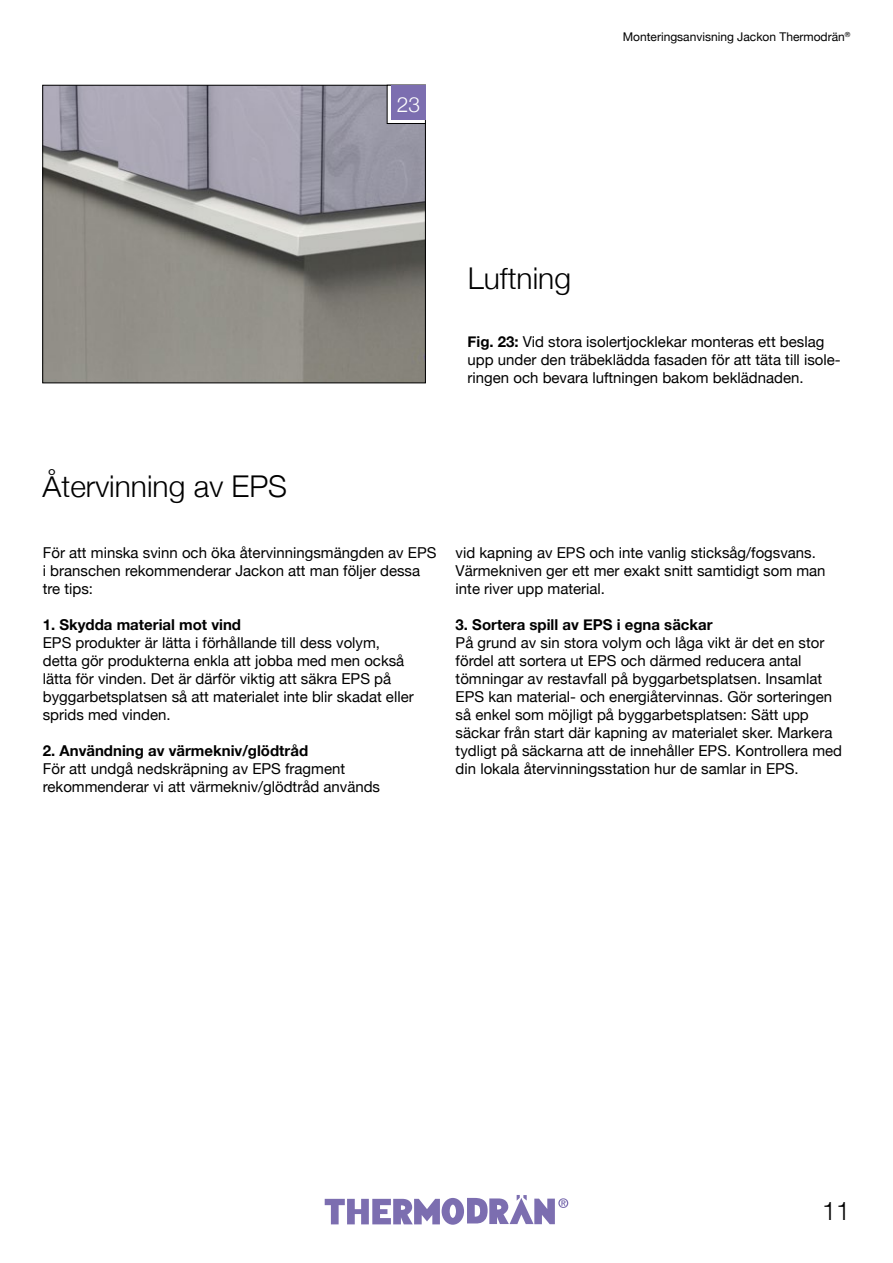
<style>
.page{position:relative;width:893px;height:1263px;background:#fff}
.page>*{position:absolute;margin:0;border:0;box-sizing:border-box;transform-origin:0 0}
.t1{font:300 30px "Helvetica Neue";color:#000}
.t2{font:300 25.5px "Helvetica Neue";color:#000}
.t3{font:300 21px "Helvetica Neue";color:#fff}
.t4{font:15px/18px "Helvetica Neue";color:#000}
.t5{font:700 15px "Helvetica Neue";color:#000}
.t6{font:12px "Helvetica Neue";color:#000}
.s1{font-weight:700}
</style>
<div class="page">
<img style="left:45px;top:87px;width:379px;height:294px">
<div style="left:43px;top:85px;width:383px;height:298px;border:1px solid #000"></div>
<svg style="left:389px;top:87px;width:35px;height:35px"></svg>
<div style="left:387px;top:85px;width:39px;height:39px;border:1px solid #000"></div>
<div style="left:391px;top:85px;width:34px;height:34px;background:#7c6eb0"></div>
<svg style="left:558px;top:1198px;width:10px;height:10px"></svg>
<svg style="left:560px;top:1199px;width:7px;height:8px"></svg>
<svg style="left:561px;top:1200px;width:5px;height:6px"></svg>
<svg style="left:325px;top:1195px;width:230px;height:30px"></svg>
<h3 class="t3" style="left:397px;top:88px;width:25px">23</h3>
<p class="t6" style="left:623px;top:28px;width:229px">Monteringsanvisning Jackon Thermodrän<sup>®</sup></p>
<h1 class="t1" style="left:468px;top:254px;width:105px">Luftning</h1>
<p class="t4" style="left:468px;top:333px;width:375px"><span class="s1">Fig. 23:</span> Vid stora isolertjocklekar monteras ett beslag upp under den träbeklädda fasaden för att täta till isole&shy;ringen och bevara luftningen bakom beklädnaden.</p>
<h1 class="t1" style="left:43px;top:462px;width:246px">Återvinning av EPS</h1>
<p class="t4" style="left:43px;top:545px;width:395px">För att minska svinn och öka återvinningsmängden av EPS i branschen rekommenderar Jackon att man följer dessa tre tips:</p>
<p class="t5" style="left:43px;top:613px;width:200px">1. Skydda material mot vind</p>
<p class="t4" style="left:43px;top:635px;width:372px">EPS produkter är lätta i förhållande till dess volym, detta gör produkterna enkla att jobba med men också lätta för vinden. Det är därför viktig att säkra EPS på byggarbetsplatsen så att materialet inte blir skadat eller sprids med vinden.</p>
<p class="t5" style="left:43px;top:739px;width:267px">2. Användning av värmekniv/glödtråd</p>
<p class="t4" style="left:43px;top:761px;width:339px">För att undgå nedskräpning av EPS fragment rekommenderar vi att värmekniv/glödtråd används</p>
<p class="t4" style="left:456px;top:545px;width:371px">vid kapning av EPS och inte vanlig sticksåg/fogsvans.<br>Värmekniven ger ett mer exakt snitt samtidigt som man inte river upp material.</p>
<p class="t5" style="left:456px;top:613px;width:258px">3. Sortera spill av EPS i egna säckar</p>
<p class="t4" style="left:456px;top:635px;width:388px">På grund av sin stora volym och låga vikt är det en stor fördel att sortera ut EPS och därmed reducera antal tömningar av restavfall på byggarbetsplatsen. Insamlat EPS kan material- och energiåtervinnas. Gör sorteringen så enkel som möjligt på byggarbetsplatsen: Sätt upp säckar från start där kapning av materialet sker. Markera tydligt på säckarna att de innehåller EPS. Kontrollera med din lokala återvinningsstation hur de samlar in EPS.</p>
<h2 class="t2" style="left:822px;top:1190px;width:30px">11</h2>
</div>
